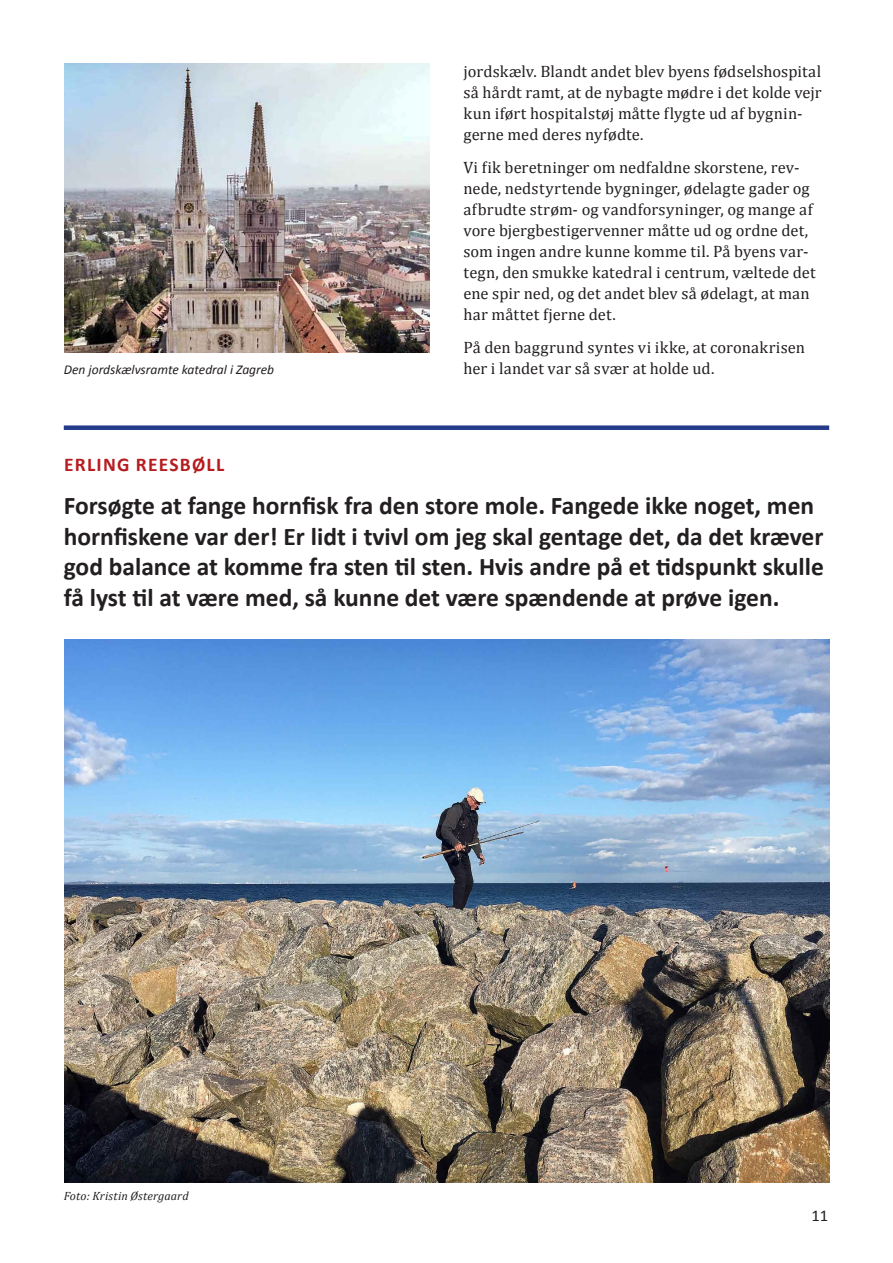
<style>
.page{position:relative;width:893px;height:1263px;background:#fff}
.page>*{position:absolute;margin:0;border:0;box-sizing:border-box;transform-origin:0 0}
.Kassetekst_overskrif{font:700 25.5px/30.6px "Calibri";color:#231f20}
.Navn{font:700 19.5px "Calibri";letter-spacing:.065em;color:#b61c20}
.Brødtekst{font:16.5px/21px "Cambria";letter-spacing:.005em;color:#231f20}
.t1{font:16.5px "Calibri";color:#231f20}
.Billedtekst{font:italic 13.5px "Calibri";color:#231f20}
.Brødtekst-2{font:italic 12px "Cambria";letter-spacing:.015em;color:#231f20}
</style>
<div class="page">
<img style="left:65px;top:640px;width:764px;height:542px">
<div style="left:64px;top:425px;width:765px;height:5px;background:#233b88"></div>
<img style="left:65px;top:64px;width:364px;height:288px">
<p class="Brødtekst" style="left:463px;top:61px;width:360px">jordskælv. Blandt andet blev byens fødselshospital så hårdt ramt, at de nybagte mødre i det kolde vejr kun iført hospitalstøj måtte flygte ud af bygnin&shy;gerne med deres nyfødte.</p>
<p class="Brødtekst" style="left:463px;top:157px;width:354px">Vi fik beretninger om nedfaldne skorstene, rev&shy;nede, nedstyrtende bygninger, ødelagte gader og afbrudte strøm- og vandforsyninger, og mange af vore bjergbestigervenner måtte ud og ordne det, som ingen andre kunne komme til. På byens var&shy;tegn, den smukke katedral i centrum, væltede det ene spir ned, og det andet blev så ødelagt, at man har måttet fjerne det.</p>
<p class="Brødtekst" style="left:463px;top:337px;width:343px">På den baggrund syntes vi ikke, at coronakrisen</p>
<p class="Billedtekst" style="left:64px;top:360px;width:212px">Den jordskælvsramte katedral i Zagreb</p>
<p class="Brødtekst" style="left:463px;top:358px;width:252px">her i landet var så svær at holde ud.</p>
<p class="Navn" style="left:64px;top:452px;width:162px">ERLING REESBØLL</p>
<p class="Kassetekst_overskrif" style="left:64px;top:490px;width:762px">Forsøgte at fange hornfisk fra den store mole. Fangede ikke noget, men hornfiskene var der! Er lidt i tvivl om jeg skal gentage det, da det kræver god balance at komme fra sten til sten. Hvis andre på et tidspunkt skulle få lyst til at være med, så kunne det være spændende at prøve igen.</p>
<p class="Brødtekst-2" style="left:64px;top:1187px;width:126px">Foto: Kristin Østergaard</p>
<p class="t1" style="left:811px;top:1205px;width:18px">11</p>
</div>
